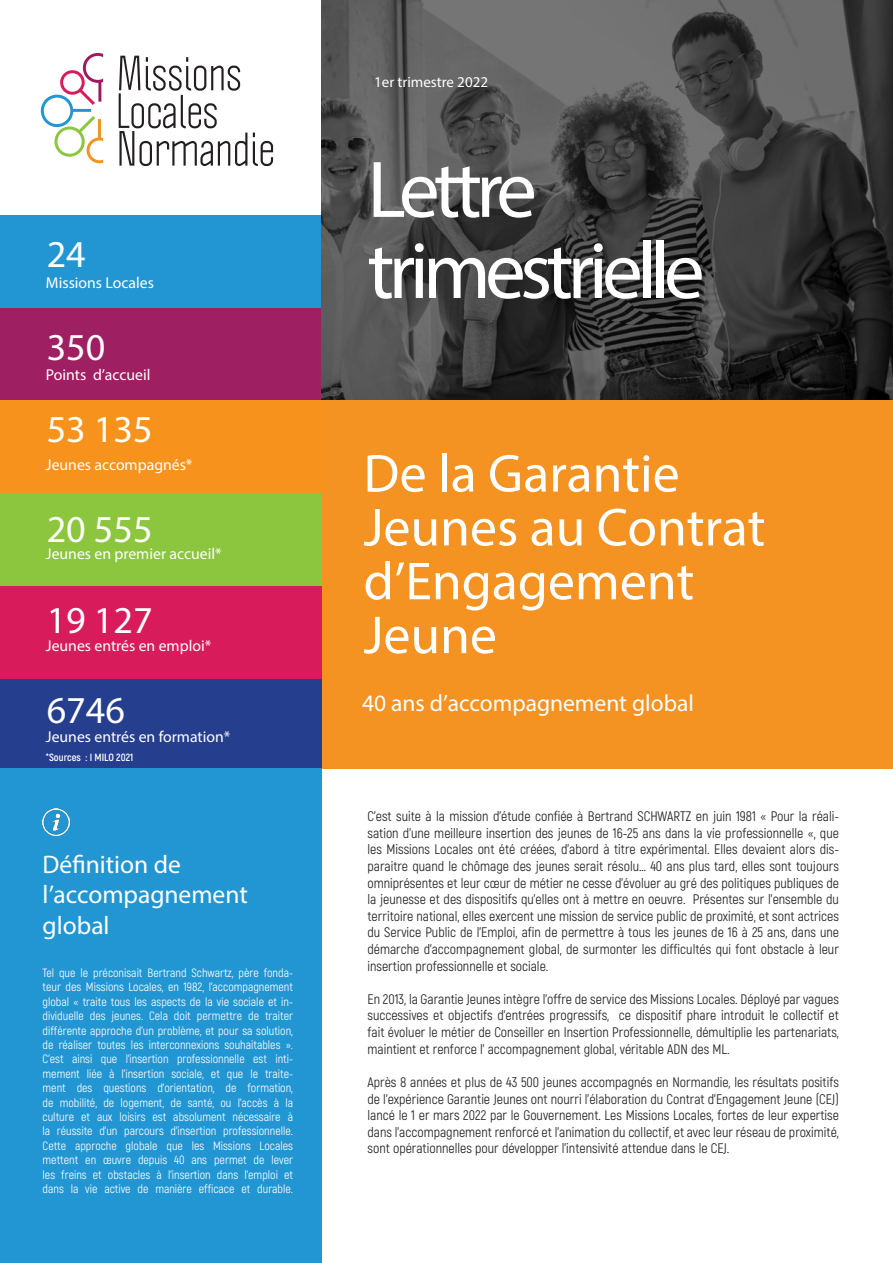
<style>
.page{position:relative;width:893px;height:1263px;background:#fff}
.page>*{position:absolute;margin:0;border:0;box-sizing:border-box;transform-origin:0 0}
.t1{font:81.15px "Myriad Pro";letter-spacing:-.07em;color:#fff}
.t2{font:53.85px/53.8px "Myriad Pro";color:#fff}
.t3{font:38.1px "Myriad Pro";color:#fff}
.t4{font:25.5px "Myriad Pro";color:#fff}
.t5{font:23.55px "Myriad Pro";color:#fff}
.t6{font:15.75px "Myriad Pro";color:#fff}
.t7{font:15px "Myriad Pro";color:#fff}
.t8{font:13.8px/16.6px "Akrobat";color:#231f20;text-align:justify}
.t9{font:12px/14.4px "Akrobat";color:#fff;text-align:justify}
.t10{font:700 10.5px "Akrobat";color:#fff}
</style>
<div class="page">
<div style="left:322px;top:400px;width:571px;height:368px;background:#f49222"></div>
<div style="left:0;top:307px;width:322px;height:93px;background:#9e1f62"></div>
<div style="left:0;top:215px;width:322px;height:93px;background:#2296d3"></div>
<div style="left:0;top:400px;width:325px;height:93px;background:#f7931d"></div>
<div style="left:0;top:493px;width:322px;height:93px;background:#8bc63e"></div>
<div style="left:0;top:586px;width:322px;height:93px;background:#d81b5b"></div>
<div style="left:0;top:679px;width:322px;height:93px;background:#253f8e"></div>
<img style="left:322px;top:0;width:571px;height:400px">
<svg style="left:41px;top:53px;width:62px;height:110px"></svg>
<svg style="left:119px;top:56px;width:128px;height:110px"></svg>
<svg style="left:253px;top:133px;width:20px;height:33px"></svg>
<div style="left:0;top:768px;width:322px;height:495px;background:#2296d3"></div>
<img style="left:43px;top:809px;width:27px;height:27px">
<p class="t3" style="left:47px;top:230px;width:41px">24</p>
<p class="t6" style="left:46px;top:273px;width:110px">Missions Locales</p>
<p class="t3" style="left:47px;top:323px;width:60px">350</p>
<p class="t6" style="left:46px;top:365px;width:106px">Points d’accueil</p>
<p class="t3" style="left:47px;top:406px;width:107px">53 135</p>
<p class="t6" style="left:46px;top:455px;width:148px">Jeunes accompagnés*</p>
<p class="t3" style="left:47px;top:506px;width:107px">20 555</p>
<p class="t6" style="left:46px;top:544px;width:177px">Jeunes en premier accueil*</p>
<p class="t3" style="left:47px;top:597px;width:107px">19 127</p>
<p class="t6" style="left:46px;top:636px;width:167px">Jeunes entrés en emploi*</p>
<p class="t3" style="left:47px;top:686px;width:80px">6746</p>
<p class="t6" style="left:46px;top:727px;width:186px">Jeunes entrés en formation*</p>
<p class="t10" style="left:46px;top:751px;width:89px">*Sources : I MILO 2021</p>
<p class="t4" style="left:43px;top:849px;width:140px">Définition de</p>
<p class="t4" style="left:43px;top:879px;width:207px">l’accompagnement</p>
<p class="t4" style="left:43px;top:910px;width:69px">global</p>
<p class="t9" style="left:43px;top:965px;width:252px">Tel que le préconisait Bertrand Schwartz, père fonda&shy;teur des Missions Locales, en 1982, l’accompagnement global « traite tous les aspects de la vie sociale et in&shy;dividuelle des jeunes. Cela doit permettre de traiter différente approche d’un problème, et pour sa solution, de réaliser toutes les interconnexions souhaitables ».</p>
<p class="t9" style="left:43px;top:1052px;width:252px">C’est ainsi que l’insertion professionnelle est inti&shy;mement liée à l’insertion sociale, et que le traite&shy;ment des questions d’orientation, de formation, de mobilité, de logement, de santé, ou l’accès à la culture et aux loisirs est absolument nécessaire à la réussite d’un parcours d’insertion professionnelle.</p>
<p class="t9" style="left:43px;top:1138px;width:252px">Cette approche globale que les Missions Locales mettent en œuvre depuis 40 ans permet de lever les freins et obstacles à l’insertion dans l’emploi et dans la vie active de manière efficace et durable.</p>
<p class="t7" style="left:374px;top:72px;width:115px">1er trimestre 2022</p>
<p class="t1" style="left:367px;top:140px;width:171px">Lettre</p>
<p class="t1" style="left:367px;top:221px;width:339px">trimestrielle</p>
<p class="t2" style="left:363px;top:446px;width:403px">De la Garantie<br>Jeunes au Contrat d’Engagement<br>Jeune</p>
<p class="t5" style="left:362px;top:689px;width:333px">40 ans d’accompagnement global</p>
<p class="t8" style="left:367px;top:808px;width:473px">C’est suite à la mission d’étude confiée à Bertrand SCHWARTZ en juin 1981 « Pour la réali&shy;sation d’une meilleure insertion des jeunes de 16-25 ans dans la vie professionnelle «, que les Missions Locales ont été créées, d’abord à titre expérimental. Elles devaient alors dis&shy;paraitre quand le chômage des jeunes serait résolu… 40 ans plus tard, elles sont toujours omniprésentes et leur cœur de métier ne cesse d’évoluer au gré des politiques publiques de la jeunesse et des dispositifs qu’elles ont à mettre en oeuvre. Présentes sur l’ensemble du territoire national, elles exercent une mission de service public de proximité, et sont actrices du Service Public de l’Emploi, afin de permettre à tous les jeunes de 16 à 25 ans, dans une démarche d’accompagnement global, de surmonter les difficultés qui font obstacle à leur insertion professionnelle et sociale.</p>
<p class="t8" style="left:367px;top:991px;width:473px">En 2013, la Garantie Jeunes intègre l’offre de service des Missions Locales. Déployé par vagues successives et objectifs d’entrées progressifs, ce dispositif phare introduit le collectif et fait évoluer le métier de Conseiller en Insertion Professionnelle, démultiplie les partenariats, maintient et renforce l’ accompagnement global, véritable ADN des ML.</p>
<p class="t8" style="left:367px;top:1074px;width:473px">Après 8 années et plus de 43 500 jeunes accompagnés en Normandie, les résultats positifs de l’expérience Garantie Jeunes ont nourri l’élaboration du Contrat d’Engagement Jeune (CEJ) lancé le 1 er mars 2022 par le Gouvernement. Les Missions Locales, fortes de leur expertise dans l’accompagnement renforcé et l’animation du collectif, et avec leur réseau de proximité, sont opérationnelles pour développer l’intensivité attendue dans le CEJ.</p>
</div>
